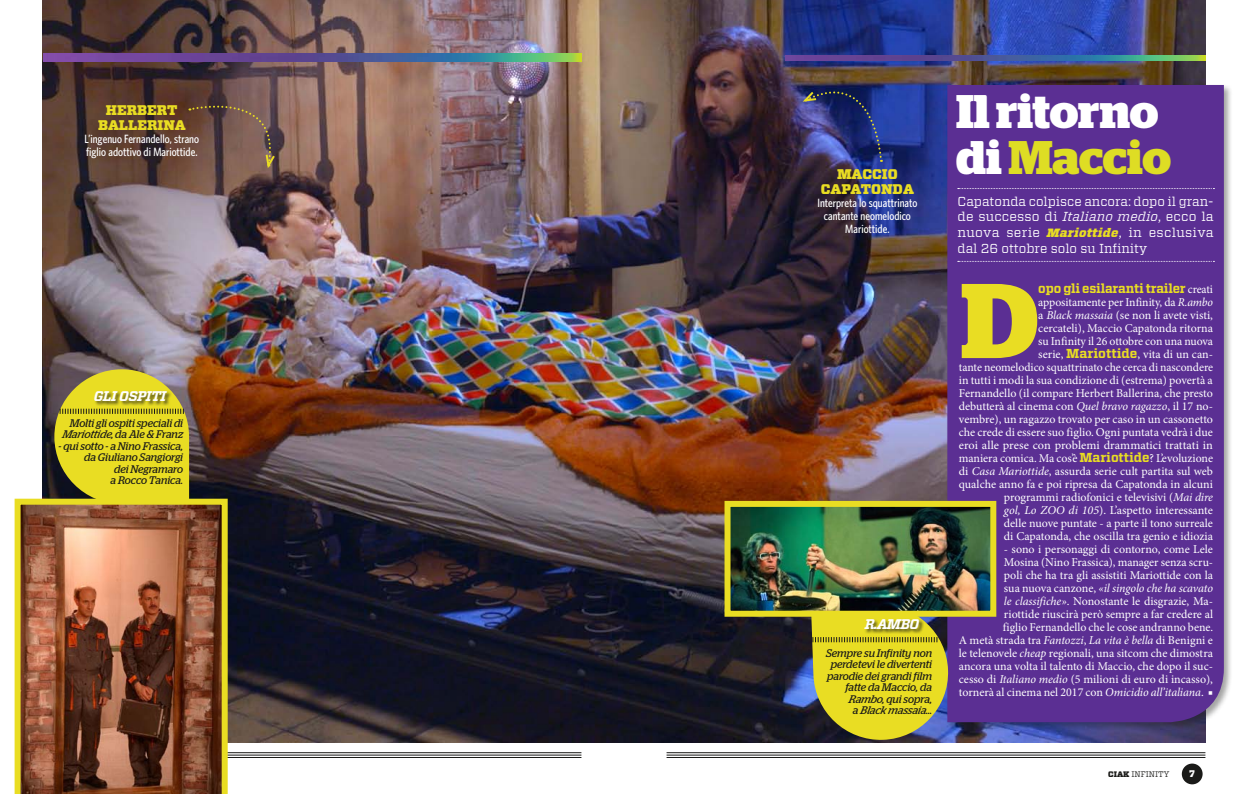
<style>
.page{position:relative;width:1248px;height:794px;background:#fff}
.page>*{position:absolute;margin:0;border:0;box-sizing:border-box;transform-origin:0 0}
.t1{font:700 105.9px "Stag";color:#e9dd23}
.t2{font:700 47.1px/46.2px "Stag";color:#fff}
.t3{font:900 14px/15px "Vitesse";color:#e9dd23}
.t4{font:italic 700 14px "Vitesse";color:#fff}
.t5{font:13px/15.6px "Vitesse";letter-spacing:.01em;color:#fff;text-align:justify}
.t6{font:700 13px "Vitesse";letter-spacing:-.01em;color:#e9dd23}
.t7{font:12px/13px "Minion Pro";color:#fff;text-align:right}
.t8{font:500 12px/13px "Whitney Condensed";color:#fff;text-align:center}
.t9{font:italic 11px/11.5px "Stag";color:#1a1a18;text-align:right}
.t10{font:700 9.6px "Stag";color:#fff}
.t11{font:8px "Vitesse";color:#1a1a18}
.s1{color:#dedd24}
.s2{font-style:italic}
.s3{font-weight:900;font-style:italic;font-size:12px;color:#e9dd23}
.s4{font-family:"Minion Pro";font-weight:400;font-size:12px;color:#fff}
.s5{font-family:"Vitesse";font-weight:700;font-size:13px;color:#e9dd23}
.s6{font-weight:900}
</style>
<div class="page">
<hr style="left:43px;top:757px;width:538px;height:1px;background:#1a1a18">
<hr style="left:43px;top:755px;width:538px;height:1px;background:#1a1a18">
<hr style="left:43px;top:752px;width:538px;height:1px;background:#1a1a18">
<img style="left:43px;top:0;width:1162px;height:743px">
<svg style="left:1181px;top:763px;width:21px;height:21px"></svg>
<img style="left:800px;top:71px;width:82px;height:91px">
<svg style="left:189px;top:97px;width:91px;height:74px;background:#6f544b"></svg>
<div style="left:945px;top:84px;width:288px;height:648px;background:#1a1a18;opacity:.4"></div>
<div style="left:947px;top:85px;width:276px;height:637px;background:#5b2f93"></div>
<svg style="left:957px;top:188px;width:257px;height:1px"></svg>
<svg style="left:957px;top:261px;width:257px;height:1px"></svg>
<img style="left:44px;top:53px;width:537px;height:9px">
<img style="left:785px;top:55px;width:420px;height:5px">
<svg style="left:811px;top:617px;width:138px;height:124px;background:#c3bb2e"></svg>
<img style="left:15px;top:499px;width:213px;height:295px">
<img style="left:731px;top:508px;width:258px;height:102px">
<div style="left:724px;top:501px;width:272px;height:116px;border:6px solid #e9dd23"></div>
<hr style="left:666px;top:757px;width:539px;height:1px;background:#1a1a18">
<hr style="left:666px;top:755px;width:539px;height:1px;background:#1a1a18">
<hr style="left:666px;top:752px;width:539px;height:1px;background:#1a1a18">
<svg style="left:54px;top:369px;width:135px;height:135px;background:#cdc12b"></svg>
<p class="t3" style="left:98px;top:103px;width:89px;text-align:center">HERBERT<br>BALLERINA</p>
<p class="t8" style="left:85px;top:132px;width:116px;text-align:left">L’ingenuo Fernandello, strano figlio adottivo di Mariottide.</p>
<p class="t4" style="left:94px;top:387px;width:61px">GLI OSPITI</p>
<p class="t9" style="left:62px;top:417px;width:123px">Molti gli ospiti speciali di<br>Mariottide, da Ale &amp; Franz</p>
<p class="t9" style="left:59px;top:440px;width:126px">- qui sotto - a Nino Frassica, da Giuliano Sangiorgi<br>dei Negramaro<br>a Rocco Tanica.</p>
<p class="t3" style="left:837px;top:167px;width:25px">MACCI</p>
<p class="t3" style="left:820px;top:167px;width:94px;text-indent:67px">O<br>CAPATONDA</p>
<p class="t8" style="left:817px;top:196px;width:101px">Interpreta lo squattrinato cantante neomelodico<br>Mariottide.</p>
<p class="t4" style="left:864px;top:615px;width:55px">R.AMBO</p>
<p class="t9" style="left:826px;top:647px;width:107px">Sempre su Infinity non perdetevi le divertenti parodie dei grandi film fatte da Maccio, da<br>Rambo, qui sopra,<br>a Black massaia. . .</p>
<h2 class="t2" style="left:956px;top:88px;width:216px">Il ritorno di <span class="s1">Maccio</span></h2>
<p class="t5" style="left:957px;top:193px;width:258px">Capatonda colpisce ancora: dopo il gran&shy;de successo di <span class="s2">Italiano medio</span>, ecco la nuova serie <span class="s3">Mariottide</span>, in esclusiva dal 26 ottobre solo su Infinity</p>
<h1 class="t1" style="left:960px;top:259px;width:79px">D</h1>
<p class="t6" style="left:1038px;top:280px;width:176px">opo gli esilaranti trailer <span class="s4">creati</span></p>
<p class="t7" style="left:958px;top:296px;width:256px">appositamente per Infinity, da <span class="s2">R.ambo<br></span>a <span class="s2">Black massaia</span> (se non li avete visti,<br>cercateli), Maccio Capatonda ritorna<br>su Infinity il 26 ottobre con una nuova<br>serie, <span class="s5">Mariottide</span>, vita di un can-<br>tante neomelodico squattrinato che cerca di nascondere in tutti i modi la sua condizione di (estrema) povertà a Fernandello (il compare Herbert Ballerina, che presto debutterà al cinema con <span class="s2">Quel bravo ragazzo</span>, il 17 no&shy;vembre), un ragazzo trovato per caso in un cassonetto che crede di essere suo figlio. Ogni puntata vedrà i due eroi alle prese con problemi drammatici trattati in maniera comica. Ma cos’è <span class="s5">Mariottide</span>? L’evoluzione di <span class="s2">Casa Mariottide</span>, assurda serie cult partita sul web qualche anno fa e poi ripresa da Capatonda in alcuni programmi radiofonici e televisivi (<span class="s2">Mai dire<br>gol, Lo ZOO di 105</span>). L’aspetto interessante<br>delle nuove puntate - a parte il tono surreale<br>di Capatonda, che oscilla tra genio e idiozia</p>
<p class="t7" style="left:958px;top:543px;width:256px">- sono i personaggi di contorno, come Lele<br>Mosina (Nino Frassica), manager senza scru-<br>poli che ha tra gli assistiti Mariottide con la<br>sua nuova canzone, <span class="s2">«il singolo che ha scavato<br>le classifiche»</span>. Nonostante le disgrazie, Ma-<br>riottide riuscirà però sempre a far credere al<br>figlio Fernandello che le cose andranno bene.<br>A metà strada tra <span class="s2">Fantozzi</span>, <span class="s2">La vita è bella</span> di Benigni e le telenovele <span class="s2">cheap</span> regionali, una sitcom che dimostra ancora una volta il talento di Maccio, che dopo il suc&shy;cesso di <span class="s2">Italiano medio</span> (5 milioni di euro di incasso), tornerà al cinema nel 2017 con <span class="s2">Omicidio all’italiana</span>. ■</p>
<p class="t11" style="left:1107px;top:769px;width:63px"><span class="s6">CIAK</span> infinity</p>
<p class="t10" style="left:1189px;top:768px;width:7px">7</p>
</div>
